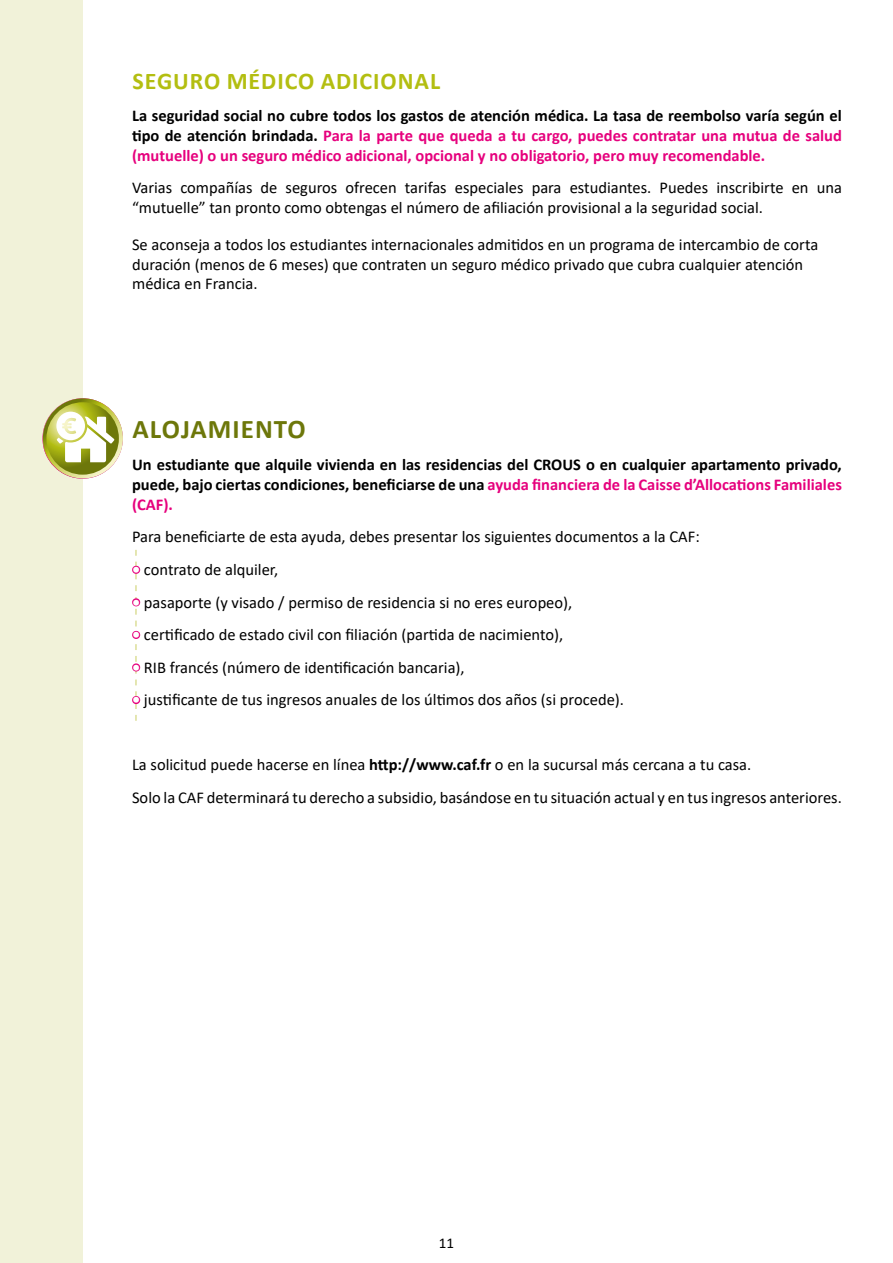
<style>
.page{position:relative;width:893px;height:1263px;background:#fff}
.page>*{position:absolute;margin:0;border:0;box-sizing:border-box;transform-origin:0 0}
.t1{font:700 27px "Calibri";letter-spacing:.04em;color:#6d770a}
.t2{font:700 24px "Calibri";letter-spacing:.04em;color:#b3be11}
.t3{font:16.5px/19.8px "Calibri";color:#000}
.t4{font:700 16.5px/19.8px "Calibri";color:#e6007d;text-align:justify}
.t5{font:700 16.5px/19.8px "Calibri";color:#000;text-align:justify}
.t6{font:15px "Calibri";color:#000}
.s1{color:#000}
.s2{color:#e6007d}
.s3{font-weight:700;color:#e6007d}
.s4{font-weight:700}
</style>
<div class="page">
<svg style="left:135px;top:550px;width:2px;height:171px"></svg>
<div style="left:0;top:0;width:83px;height:1263px;background:#f1f2d9"></div>
<svg style="left:43px;top:398px;width:80px;height:80px"></svg>
<svg style="left:46px;top:402px;width:73px;height:73px"></svg>
<svg style="left:56px;top:412px;width:58px;height:50px"></svg>
<h2 class="t2" style="left:133px;top:64px;width:309px">SEGURO MÉDICO ADICIONAL</h2>
<p class="t4" style="left:132px;top:105px;width:711px"><span class="s1">La seguridad social no cubre todos los gastos de atención médica. La tasa de reembolso varía según el tipo de atención brindada.</span> Para la parte que queda a tu cargo, puedes contratar una mutua de salud (mutuelle) o un seguro médico adicional, opcional y no obligatorio, pero muy recomendable.</p>
<p class="t3" style="left:132px;top:177px;width:711px">Varias compañías de seguros ofrecen tarifas especiales para estudiantes. Puedes inscribirte en una “mutuelle” tan pronto como obtengas el número de afiliación provisional a la seguridad social.</p>
<p class="t3" style="left:132px;top:234px;width:688px">Se aconseja a todos los estudiantes internacionales admitidos en un programa de intercambio de corta duración (menos de 6 meses) que contraten un seguro médico privado que cubra cualquier atención médica en Francia.</p>
<h1 class="t1" style="left:133px;top:410px;width:175px">ALOJAMIENTO</h1>
<p class="t5" style="left:132px;top:455px;width:711px">Un estudiante que alquile vivienda en las residencias del CROUS o en cualquier apartamento privado, puede, bajo ciertas condiciones, beneficiarse de una <span class="s2">ayuda financiera de la Caisse d’Allocations Familiales (CAF).</span></p>
<p class="t3" style="left:132px;top:527px;width:569px">Para beneficiarte de esta ayuda, debes presentar los siguientes documentos a la CAF:</p>
<p class="t3" style="left:132px;top:559px;width:148px"><span class="s3">•</span> contrato de alquiler,</p>
<p class="t3" style="left:132px;top:592px;width:442px"><span class="s3">•</span> pasaporte (y visado / permiso de residencia si no eres europeo),</p>
<p class="t3" style="left:132px;top:624px;width:433px"><span class="s3">•</span> certificado de estado civil con filiación (partida de nacimiento),</p>
<p class="t3" style="left:132px;top:657px;width:334px"><span class="s3">•</span> RIB francés (número de identificación bancaria),</p>
<p class="t3" style="left:132px;top:689px;width:493px"><span class="s3">•</span> justificante de tus ingresos anuales de los últimos dos años (si procede).</p>
<p class="t3" style="left:132px;top:748px;width:711px;line-height:32.5px">La solicitud puede hacerse en línea <span class="s4">http://www.caf.fr</span> o en la sucursal más cercana a tu casa.<br>Solo la CAF determinará tu derecho a subsidio, basándose en tu situación actual y en tus ingresos anteriores.</p>
<p class="t6" style="left:439px;top:1233px;width:17px">11</p>
</div>
